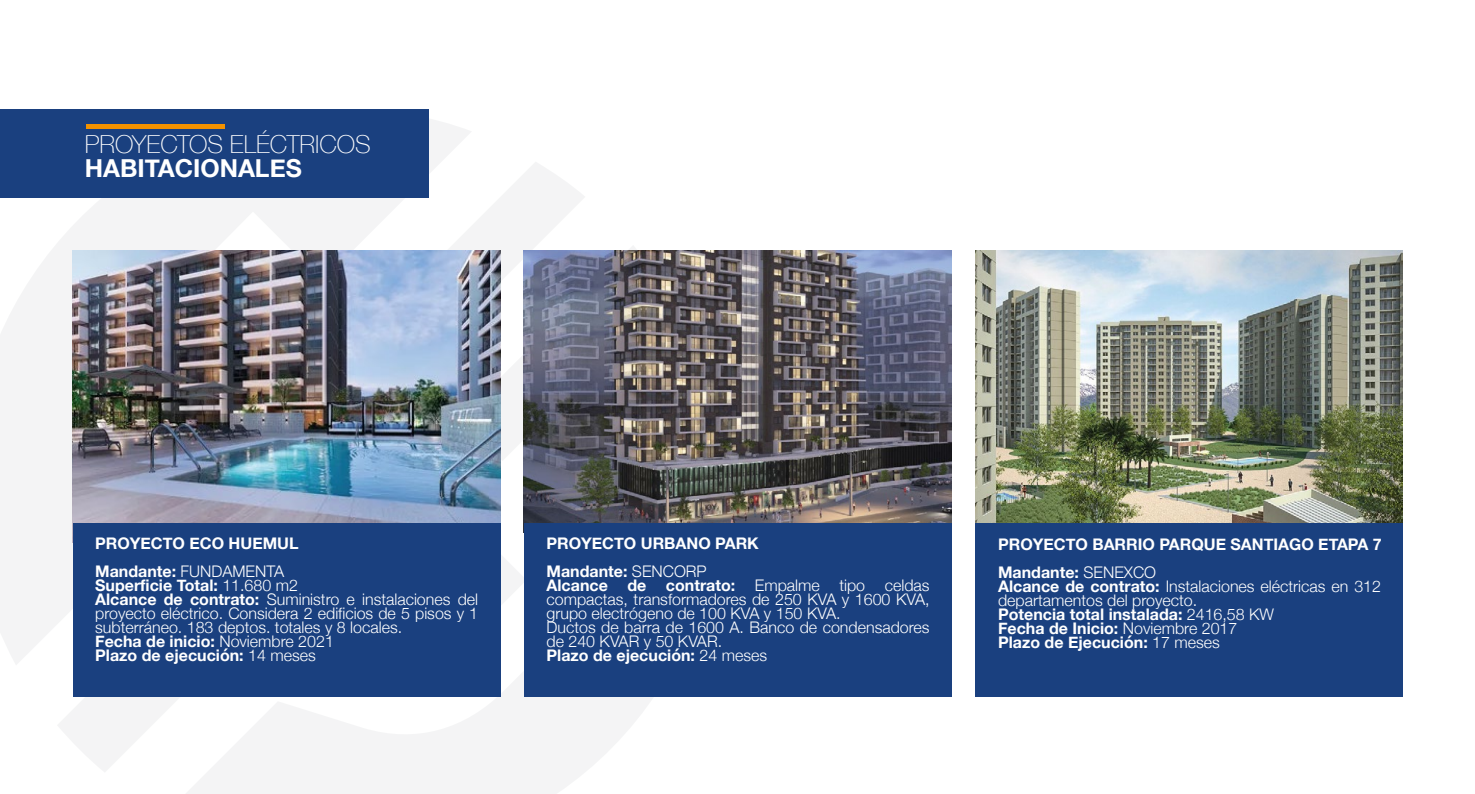
<style>
.page{position:relative;width:1475px;height:794px;background:#fff}
.page>*{position:absolute;margin:0;border:0;box-sizing:border-box;transform-origin:0 0}
.t1{font:100 24.8px "Helvetica Neue";color:#fff}
.t2{font:700 24.8px "Helvetica Neue";color:#fff}
.t3{font:300 16px/14px "Helvetica Neue";color:#fff}
.t4{font:700 16px/28px "Helvetica Neue";color:#fff}
.s1{font-weight:300}
.s2{font-weight:700}
</style>
<div class="page">
<svg style="left:0;top:109px;width:471px;height:555px;fill:#f4f4f5"></svg>
<svg style="left:57px;top:304px;width:108px;height:468px;fill:#f4f4f5"></svg>
<svg style="left:369px;top:161px;width:267px;height:199px"></svg>
<svg style="left:165px;top:360px;width:554px;height:434px;fill:#f4f4f5"></svg>
<img style="left:523px;top:250px;width:428px;height:273px">
<div style="left:0;top:109px;width:428px;height:88px;background:#1a407f"></div>
<hr style="left:86px;top:124px;width:139px;height:4px;background:#f39200">
<div style="left:523px;top:523px;width:428px;height:173px;background:#1a407f"></div>
<img style="left:73px;top:250px;width:427px;height:273px">
<div style="left:73px;top:523px;width:427px;height:173px;background:#1a407f"></div>
<img style="left:975px;top:251px;width:426px;height:272px">
<div style="left:974px;top:523px;width:428px;height:173px;background:#1a407f"></div>
<h1 class="t1" style="left:85px;top:125px;width:287px">PROYECTOS ELÉCTRICOS</h1>
<h1 class="t2" style="left:85px;top:149px;width:218px">HABITACIONALES</h1>
<p class="t4" style="left:95px;top:529px;width:205px">PROYECTO ECO HUEMUL<br>Mandante: <span class="s1">FUNDAMENTA</span></p>
<p class="t3" style="left:95px;top:577px;width:384px"><span class="s2">Superficie Total:</span> 11.680 m2<br><span class="s2">Alcance de contrato:</span> Suministro e instalaciones del proyecto eléctrico. Considera 2 edificios de 5 pisos y 1 subterráneo. 183 deptos. totales y 8 locales.<br><span class="s2">Fecha de inicio:</span> Noviembre 2021<br><span class="s2">Plazo de ejecución:</span> 14 meses</p>
<p class="t4" style="left:546px;top:529px;width:214px">PROYECTO URBANO PARK<br>Mandante: <span class="s1">SENCORP</span></p>
<p class="t3" style="left:546px;top:577px;width:384px"><span class="s2">Alcance de contrato:</span> Empalme tipo celdas compactas, transformadores de 250 KVA y 1600 KVA, grupo electrógeno de 100 KVA y 150 KVA.<br>Ductos de barra de 1600 A. Banco de condensadores de 240 KVAR y 50 KVAR.<br><span class="s2">Plazo de ejecución:</span> 24 meses</p>
<p class="t4" style="left:997px;top:530px;width:385px">PROYECTO BARRIO PARQUE SANTIAGO ETAPA 7<br>Mandante: <span class="s1">SENEXCO</span></p>
<p class="t3" style="left:997px;top:578px;width:384px"><span class="s2">Alcance de contrato:</span> Instalaciones eléctricas en 312 departamentos del proyecto.<br><span class="s2">Potencia total instalada:</span> 2416,58 KW<br><span class="s2">Fecha de Inicio:</span> Noviembre 2017<br><span class="s2">Plazo de Ejecución:</span> 17 meses</p>
</div>
